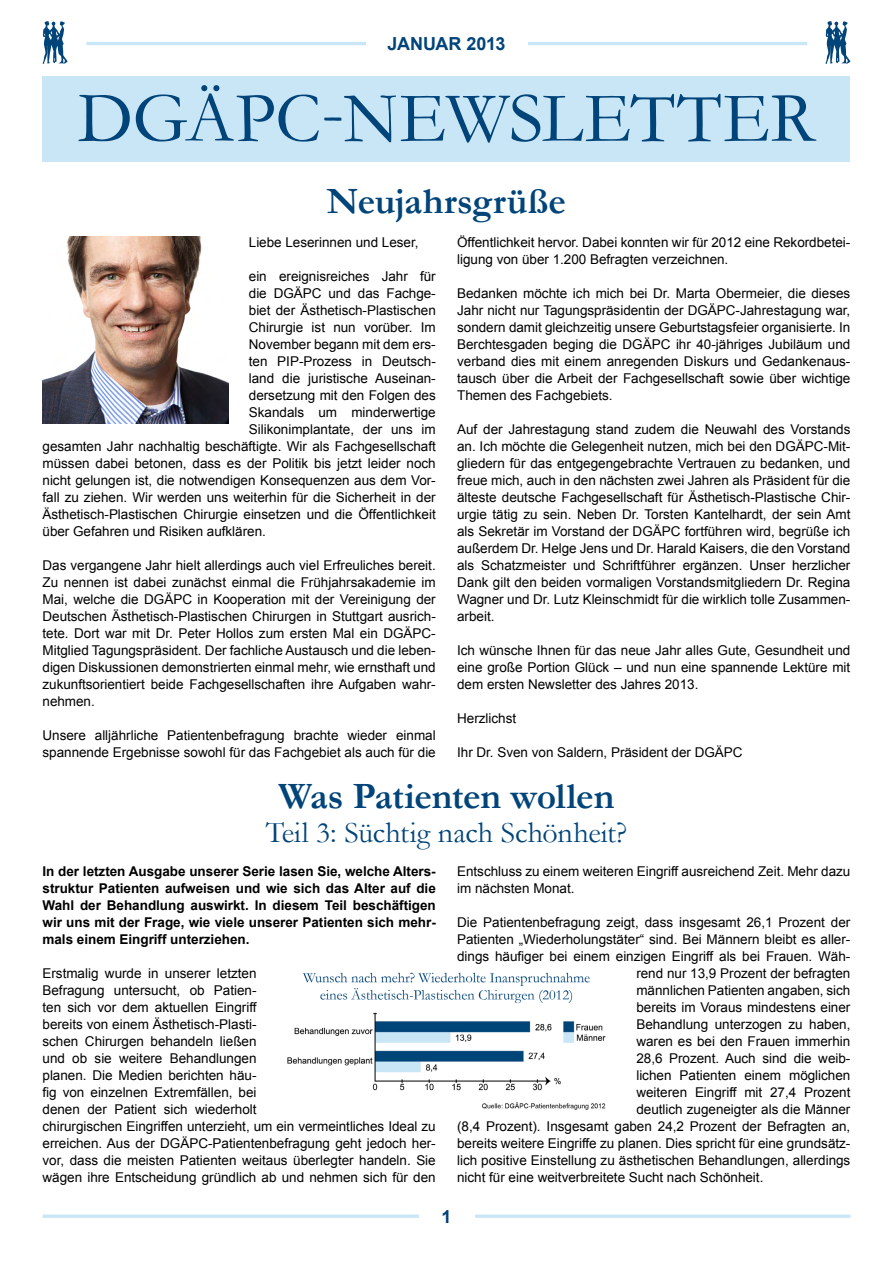
<style>
.page{position:relative;width:893px;height:1263px;background:#fff}
.page>*{position:absolute;margin:0;border:0;box-sizing:border-box;transform-origin:0 0}
.t1{font:72px "Garamond";letter-spacing:-.005em;color:#00447a}
.t2{font:700 37.5px "Garamond";letter-spacing:-.01em;color:#00447a}
.t3{font:30px "Garamond";color:#00447a}
.t4{font:700 18px "Arial";letter-spacing:-.015em;color:#00447a}
.t5{font:13.5px/17px "Arial";color:#000}
.t6{font:700 13.5px/17px "Arial";color:#000;text-align:justify}
</style>
<div class="page">
<hr style="left:86px;top:42px;width:721px;height:3px;background:#c9e6f6">
<svg style="left:43px;top:1214px;width:807px;height:4px;background:#d2eaf7"></svg>
<svg style="left:825px;top:21px;width:25px;height:43px"></svg>
<svg style="left:42px;top:21px;width:26px;height:43px"></svg>
<div style="left:419px;top:1210px;width:55px;height:13px;background:#fff"></div>
<div style="left:43px;top:77px;width:807px;height:85px;background:#c9e6f6"></div>
<div style="left:366px;top:37px;width:161px;height:13px;background:#fff"></div>
<img style="left:43px;top:237px;width:186px;height:187px">
<img style="left:287px;top:972px;width:319px;height:138px">
<h3 class="t4" style="left:388px;top:32px;width:119px">JANUAR 2013</h3>
<h1 class="t1" style="left:78px;top:75px;width:739px">DGÄPC-NEWSLETTER</h1>
<h2 class="t2" style="left:327px;top:178px;width:241px">Neujahrsgrüße</h2>
<p class="t5" style="left:249px;top:234px;width:171px">Liebe Leserinnen und Leser,</p>
<p class="t5" style="left:249px;top:268px;width:188px">ein ereignisreiches Jahr für</p>
<p class="t5" style="left:249px;top:285px;width:188px">die DGÄPC und das Fachge-</p>
<p class="t5" style="left:249px;top:302px;width:188px">biet der Ästhetisch-Plastischen</p>
<p class="t5" style="left:249px;top:319px;width:188px">Chirurgie ist nun vorüber. Im</p>
<p class="t5" style="left:249px;top:336px;width:188px">November begann mit dem ers-</p>
<p class="t5" style="left:249px;top:353px;width:188px">ten PIP-Prozess in Deutsch-</p>
<p class="t5" style="left:249px;top:370px;width:188px">land die juristische Auseinan-</p>
<p class="t5" style="left:249px;top:387px;width:188px">dersetzung mit den Folgen des</p>
<p class="t5" style="left:249px;top:404px;width:188px">Skandals um minderwertige</p>
<p class="t5" style="left:249px;top:421px;width:188px">Silikonimplantate, der uns im</p>
<p class="t5" style="left:43px;top:438px;width:395px">gesamten Jahr nachhaltig beschäftigte. Wir als Fachgesellschaft</p>
<p class="t5" style="left:43px;top:455px;width:395px">müssen dabei betonen, dass es der Politik bis jetzt leider noch</p>
<p class="t5" style="left:43px;top:472px;width:395px">nicht gelungen ist, die notwendigen Konsequenzen aus dem Vor-</p>
<p class="t5" style="left:43px;top:489px;width:395px">fall zu ziehen. Wir werden uns weiterhin für die Sicherheit in der</p>
<p class="t5" style="left:43px;top:506px;width:395px">Ästhetisch-Plastischen Chirurgie einsetzen und die Öffentlichkeit</p>
<p class="t5" style="left:43px;top:523px;width:225px">über Gefahren und Risiken aufklären.</p>
<p class="t5" style="left:43px;top:557px;width:395px;text-align:justify">Das vergangene Jahr hielt allerdings auch viel Erfreuliches bereit.<br>Zu nennen ist dabei zunächst einmal die Frühjahrsakademie im Mai, welche die DGÄPC in Kooperation mit der Vereinigung der Deutschen Ästhetisch-Plastischen Chirurgen in Stuttgart ausrich&shy;tete. Dort war mit Dr. Peter Hollos zum ersten Mal ein DGÄPC-Mitglied Tagungspräsident. Der fachliche Austausch und die leben&shy;digen Diskussionen demonstrierten einmal mehr, wie ernsthaft und zukunftsorientiert beide Fachgesellschaften ihre Aufgaben wahr&shy;nehmen.</p>
<p class="t5" style="left:43px;top:727px;width:395px">Unsere alljährliche Patientenbefragung brachte wieder einmal spannende Ergebnisse sowohl für das Fachgebiet als auch für die</p>
<p class="t5" style="left:457px;top:234px;width:395px">Öffentlichkeit hervor. Dabei konnten wir für 2012 eine Rekordbetei&shy;ligung von über 1.200 Befragten verzeichnen.</p>
<p class="t5" style="left:457px;top:285px;width:395px;text-align:justify">Bedanken möchte ich mich bei Dr. Marta Obermeier, die dieses Jahr nicht nur Tagungspräsidentin der DGÄPC-Jahrestagung war, sondern damit gleichzeitig unsere Geburtstagsfeier organisierte. In Berchtesgaden beging die DGÄPC ihr 40-jähriges Jubiläum und verband dies mit einem anregenden Diskurs und Gedankenaus&shy;tausch über die Arbeit der Fachgesellschaft sowie über wichtige Themen des Fachgebiets.</p>
<p class="t5" style="left:457px;top:421px;width:395px;text-align:justify">Auf der Jahrestagung stand zudem die Neuwahl des Vorstands an. Ich möchte die Gelegenheit nutzen, mich bei den DGÄPC-Mit&shy;gliedern für das entgegengebrachte Vertrauen zu bedanken, und freue mich, auch in den nächsten zwei Jahren als Präsident für die älteste deutsche Fachgesellschaft für Ästhetisch-Plastische Chir&shy;urgie tätig zu sein. Neben Dr. Torsten Kantelhardt, der sein Amt als Sekretär im Vorstand der DGÄPC fortführen wird, begrüße ich außerdem Dr. Helge Jens und Dr. Harald Kaisers, die den Vorstand als Schatzmeister und Schriftführer ergänzen. Unser herzlicher Dank gilt den beiden vormaligen Vorstandsmitgliedern Dr. Regina Wagner und Dr. Lutz Kleinschmidt für die wirklich tolle Zusammen&shy;arbeit.</p>
<p class="t5" style="left:457px;top:642px;width:395px;text-align:justify">Ich wünsche Ihnen für das neue Jahr alles Gute, Gesundheit und eine große Portion Glück – und nun eine spannende Lektüre mit dem ersten Newsletter des Jahres 2013.</p>
<p class="t5" style="left:457px;top:710px;width:61px">Herzlichst</p>
<p class="t5" style="left:457px;top:744px;width:287px">Ihr Dr. Sven von Saldern, Präsident der DGÄPC</p>
<h2 class="t2" style="left:279px;top:774px;width:337px">Was Patienten wollen</h2>
<h3 class="t3" style="left:266px;top:815px;width:363px">Teil 3: Süchtig nach Schönheit?</h3>
<p class="t6" style="left:43px;top:863px;width:395px">In der letzten Ausgabe unserer Serie lasen Sie, welche Alters&shy;struktur Patienten aufweisen und wie sich das Alter auf die Wahl der Behandlung auswirkt. In diesem Teil beschäftigen wir uns mit der Frage, wie viele unserer Patienten sich mehr&shy;mals einem Eingriff unterziehen.</p>
<p class="t5" style="left:43px;top:965px;width:395px">Erstmalig wurde in unserer letzten<br>Befragung untersucht, ob Patien-<br>ten sich vor dem aktuellen Eingriff<br>bereits von einem Ästhetisch-Plasti-<br>schen Chirurgen behandeln ließen<br>und ob sie weitere Behandlungen<br>planen. Die Medien berichten häu-<br>fig von einzelnen Extremfällen, bei<br>denen der Patient sich wiederholt<br>chirurgischen Eingriffen unterzieht, um ein vermeintliches Ideal zu erreichen. Aus der DGÄPC-Patientenbefragung geht jedoch her&shy;vor, dass die meisten Patienten weitaus überlegter handeln. Sie wägen ihre Entscheidung gründlich ab und nehmen sich für den</p>
<p class="t5" style="left:457px;top:863px;width:395px">Entschluss zu einem weiteren Eingriff ausreichend Zeit. Mehr dazu im nächsten Monat.</p>
<p class="t5" style="left:457px;top:914px;width:395px">Die Patientenbefragung zeigt, dass insgesamt 26,1 Prozent der</p>
<p class="t5" style="left:457px;top:931px;width:395px">Patienten „Wiederholungstäter“ sind. Bei Männern bleibt es aller-</p>
<p class="t5" style="left:457px;top:948px;width:395px">dings häufiger bei einem einzigen Eingriff als bei Frauen. Wäh-</p>
<p class="t5" style="left:636px;top:965px;width:216px">rend nur 13,9 Prozent der befragten</p>
<p class="t5" style="left:636px;top:982px;width:216px">männlichen Patienten angaben, sich</p>
<p class="t5" style="left:636px;top:999px;width:216px">bereits im Voraus mindestens einer</p>
<p class="t5" style="left:636px;top:1016px;width:216px">Behandlung unterzogen zu haben,</p>
<p class="t5" style="left:636px;top:1033px;width:216px">waren es bei den Frauen immerhin</p>
<p class="t5" style="left:636px;top:1050px;width:216px">28,6 Prozent. Auch sind die weib-</p>
<p class="t5" style="left:636px;top:1067px;width:216px">lichen Patienten einem möglichen</p>
<p class="t5" style="left:636px;top:1084px;width:216px">weiteren Eingriff mit 27,4 Prozent</p>
<p class="t5" style="left:636px;top:1101px;width:216px">deutlich zugeneigter als die Männer</p>
<p class="t5" style="left:457px;top:1118px;width:395px">(8,4 Prozent). Insgesamt gaben 24,2 Prozent der Befragten an,</p>
<p class="t5" style="left:457px;top:1135px;width:395px">bereits weitere Eingriffe zu planen. Dies spricht für eine grundsätz-</p>
<p class="t5" style="left:457px;top:1152px;width:395px">lich positive Einstellung zu ästhetischen Behandlungen, allerdings</p>
<p class="t5" style="left:457px;top:1169px;width:308px">nicht für eine weitverbreitete Sucht nach Schönheit.</p>
<h3 class="t4" style="left:441px;top:1204px;width:12px">1</h3>
</div>
